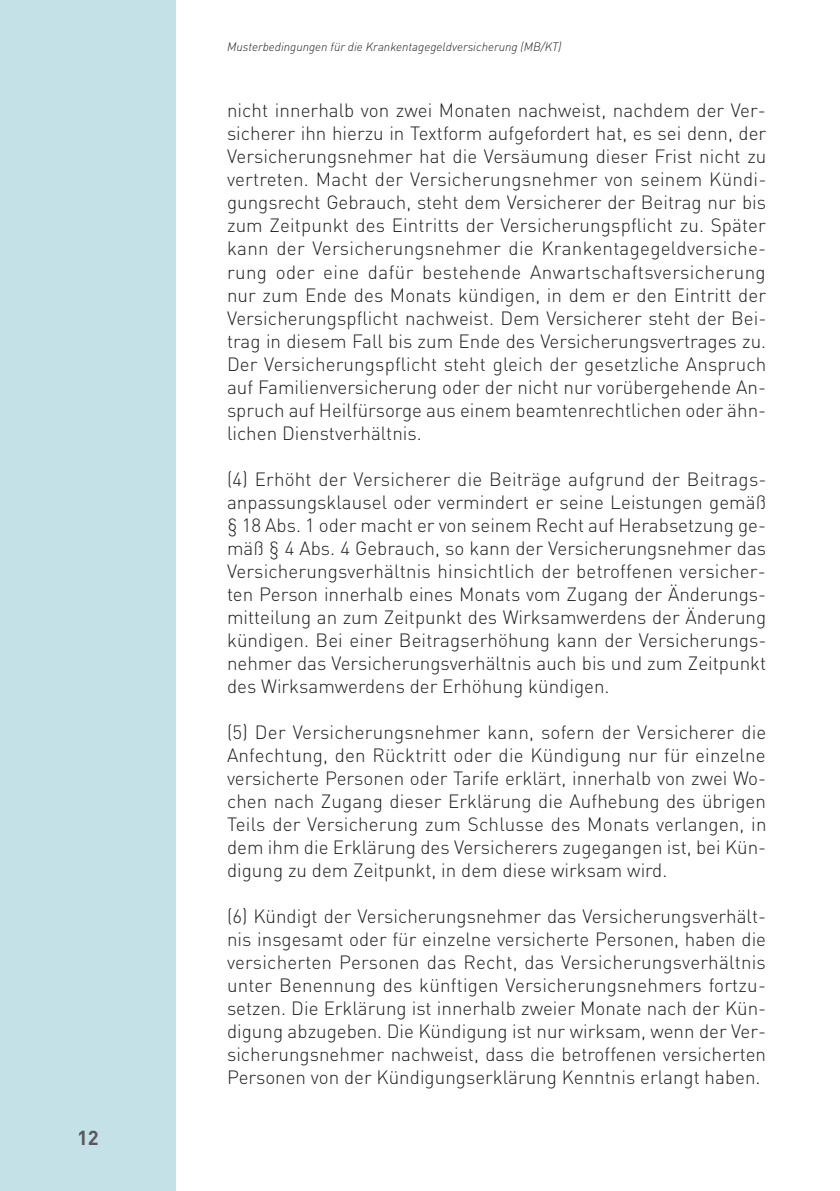
<style>
.page{position:relative;width:840px;height:1191px;background:#fff}
.page>*{position:absolute;margin:0;border:0;box-sizing:border-box;transform-origin:0 0}
.t1{font:700 20px "DIN";color:#57585a}
.t2{font:300 19px/23px "DIN";color:#231f20;text-align:justify}
.t3{font:italic 300 12px "DIN";color:#231f20}
</style>
<div class="page">
<div style="left:0;top:0;width:176px;height:1191px;background:#c5e1e8"></div>
<p class="t1" style="left:77px;top:1124px;width:23px">12</p>
<p class="t3" style="left:227px;top:39px;width:336px">Musterbedingungen für die Krankentagegeldversicherung (MB/KT)</p>
<p class="t2" style="left:227px;top:99px;width:540px">nicht innerhalb von zwei Monaten nachweist, nachdem der Ver&shy;sicherer ihn hierzu in Textform aufgefordert hat, es sei denn, der Versicherungsnehmer hat die Versäumung dieser Frist nicht zu vertreten. Macht der Versicherungsnehmer von seinem Kündi&shy;gungsrecht Gebrauch, steht dem Versicherer der Beitrag nur bis zum Zeitpunkt des Eintritts der Versicherungspflicht zu. Später kann der Versicherungsnehmer die Krankentagegeldversiche&shy;rung oder eine dafür bestehende Anwartschaftsversicherung nur zum Ende des Monats kündigen, in dem er den Eintritt der Versicherungspflicht nachweist. Dem Versicherer steht der Bei&shy;trag in diesem Fall bis zum Ende des Versicherungsvertrages zu.<br>Der Versicherungspflicht steht gleich der gesetzliche Anspruch auf Familienversicherung oder der nicht nur vorübergehende An&shy;spruch auf Heilfürsorge aus einem beamtenrechtlichen oder ähn&shy;lichen Dienstverhältnis.</p>
<p class="t2" style="left:227px;top:467px;width:540px">(4) Erhöht der Versicherer die Beiträge aufgrund der Beitrags&shy;anpassungsklausel oder vermindert er seine Leistungen gemäß § 18 Abs. 1 oder macht er von seinem Recht auf Herabsetzung ge&shy;mäß § 4 Abs. 4 Gebrauch, so kann der Versicherungsnehmer das Versicherungsverhältnis hinsichtlich der betroffenen versicher&shy;ten Person innerhalb eines Monats vom Zugang der Änderungs&shy;mitteilung an zum Zeitpunkt des Wirksamwerdens der Änderung kündigen. Bei einer Beitragserhöhung kann der Versicherungs&shy;nehmer das Versicherungsverhältnis auch bis und zum Zeitpunkt des Wirksamwerdens der Erhöhung kündigen.</p>
<p class="t2" style="left:227px;top:720px;width:540px">(5) Der Versicherungsnehmer kann, sofern der Versicherer die Anfechtung, den Rücktritt oder die Kündigung nur für einzelne versicherte Personen oder Tarife erklärt, innerhalb von zwei Wo&shy;chen nach Zugang dieser Erklärung die Aufhebung des übrigen Teils der Versicherung zum Schlusse des Monats verlangen, in dem ihm die Erklärung des Versicherers zugegangen ist, bei Kün&shy;digung zu dem Zeitpunkt, in dem diese wirksam wird.</p>
<p class="t2" style="left:227px;top:904px;width:540px">(6) Kündigt der Versicherungsnehmer das Versicherungsverhält&shy;nis insgesamt oder für einzelne versicherte Personen, haben die versicherten Personen das Recht, das Versicherungsverhältnis unter Benennung des künftigen Versicherungsnehmers fortzu&shy;setzen. Die Erklärung ist innerhalb zweier Monate nach der Kün&shy;digung abzugeben. Die Kündigung ist nur wirksam, wenn der Ver&shy;sicherungsnehmer nachweist, dass die betroffenen versicherten Personen von der Kündigungserklärung Kenntnis erlangt haben.</p>
</div>
